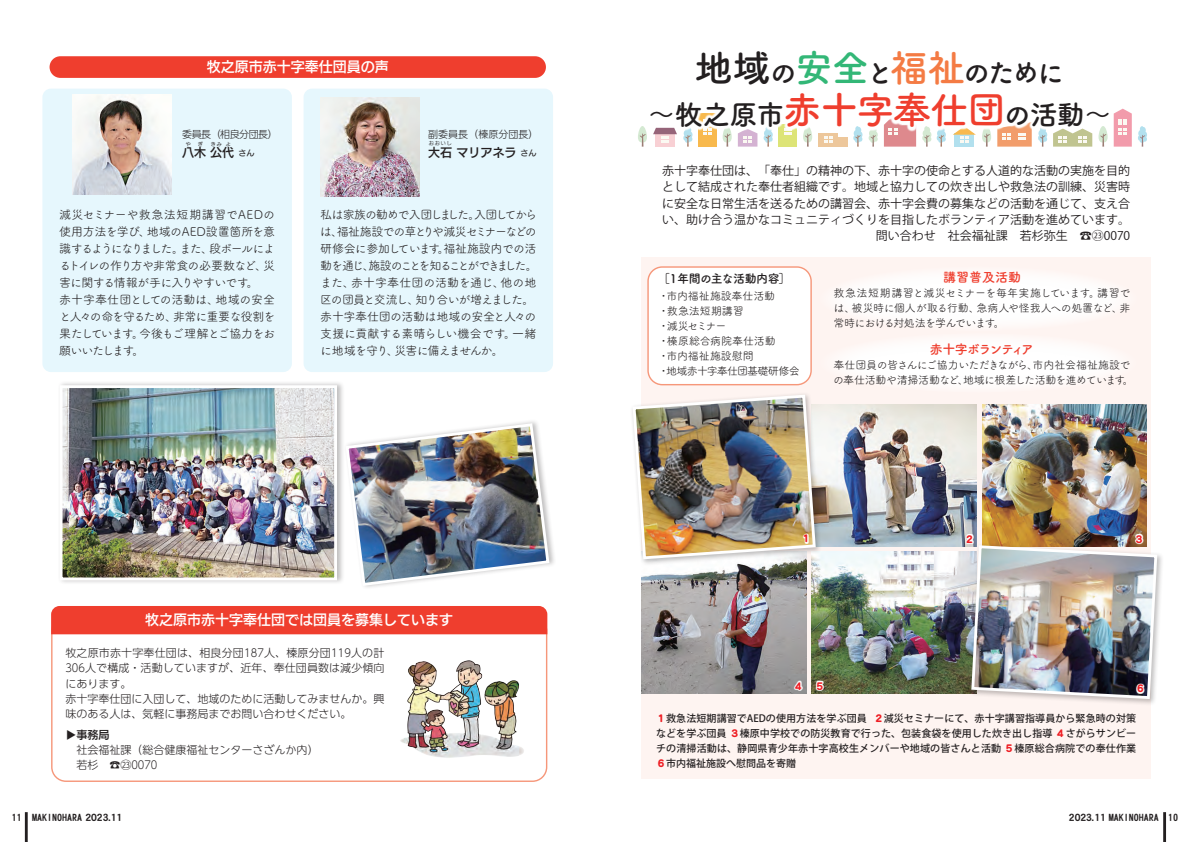
<style>
.page{position:relative;width:1191px;height:842px;background:#fff}
.page>*{position:absolute;margin:0;border:0;box-sizing:border-box;transform-origin:0 0}
.t1{font:28px/42px "Tsuku A Rd Gothic Std B";letter-spacing:-.06em;color:#231f20;text-align:center}
.t2{font:14px "UD Kakugo Large Pr 6 N DB";color:#fff}
.t3{font:13px "Tsuku A Rd Gothic Std B";letter-spacing:-.11em;color:#ef3e2e}
.t4{font:13px "Tsuku A Rd Gothic Std B";letter-spacing:-.04em;color:#ef3e2e}
.t5{font:12px/17px "Tsuku A Rd Gothic Std R";letter-spacing:-.065em;color:#231f20}
.t6{font:12px/16.3px "Koz Go Pr 6 N";color:#231f20;text-align:right}
.t7{font:12px "UD Kakugo Large Pr 6 N DB";color:#231f20}
.t8{font:12px "Tsuku A Rd Gothic Std B";letter-spacing:-.04em;color:#231f20}
.t9{font:11px/15px "Tsuku A Rd Gothic Std R";letter-spacing:-.035em;color:#231f20}
.t10{font:300 11px/15.3px "UD Shin Go Pr 6 N";color:#231f20}
.t11{font:300 11px/15.3px "UD Shin M Go Pr 6 N";color:#231f20}
.t12{font:11px "UD Kakugo Large Pr 6 N DB";color:#231f20}
.t13{font:500 10px/15px "Koz Go Pr 6 N";letter-spacing:.015em;color:#231f20;text-align:justify}
.t14{font:10px "DFHS Gothic G W7 WIN RKSJ H";color:#231f20}
.t15{font:300 10px "UD Shin Go Pr 6 N";color:#231f20}
.t16{font:300 10px "UD Shin Go Pr 6 N";letter-spacing:-.05em;color:#231f20}
.t17{font:10px "Heisei Maru Go Std W8";color:#ee1d23}
.t18{font:8px "UD Kakugo Large Pr 6 N M";color:#231f20}
.t19{font:5px "UD Kakugo Large Pr 6 N DB";letter-spacing:.2em;color:#231f20}
.s1{font-family:"UD Kakugo Large Pr 6 N M";font-size:8px}
.s2{font-size:38px}
.s3{font-size:38px;color:#33b777}
.s4{font-size:38px;color:#f47b44}
.s5{font-size:38px;color:#ef3e2e}
.s6{font-family:"Heisei Maru Go Std W8";font-weight:400;color:#ee1d23}
.s7{font-family:"DFHS Gothic G W7 WINP RKSJ H"}
</style>
<div class="page">
<svg style="left:884px;top:132px;width:32px;height:15px"></svg>
<div style="left:954px;top:133px;width:20px;height:14px;background:#b2e0ee"></div>
<svg style="left:953px;top:132px;width:23px;height:11px"></svg>
<svg style="left:738px;top:132px;width:19px;height:15px"></svg>
<svg style="left:1053px;top:132px;width:39px;height:15px"></svg>
<svg style="left:997px;top:132px;width:34px;height:15px"></svg>
<svg style="left:638px;top:126px;width:9px;height:21px"></svg>
<svg style="left:722px;top:132px;width:9px;height:15px"></svg>
<svg style="left:803px;top:132px;width:9px;height:15px"></svg>
<svg style="left:982px;top:132px;width:9px;height:15px"></svg>
<svg style="left:1098px;top:132px;width:9px;height:15px"></svg>
<div style="left:655px;top:133px;width:20px;height:14px;background:#f8d0d4"></div>
<svg style="left:653px;top:132px;width:24px;height:11px"></svg>
<svg style="left:868px;top:132px;width:9px;height:15px"></svg>
<svg style="left:683px;top:132px;width:9px;height:15px"></svg>
<svg style="left:763px;top:132px;width:10px;height:15px"></svg>
<svg style="left:853px;top:132px;width:9px;height:15px"></svg>
<svg style="left:1138px;top:126px;width:9px;height:21px"></svg>
<svg style="left:922px;top:132px;width:24px;height:15px"></svg>
<svg style="left:1038px;top:132px;width:9px;height:15px"></svg>
<div style="left:779px;top:124px;width:18px;height:23px;background:#dde477"></div>
<svg style="left:784px;top:132px;width:8px;height:3px"></svg>
<svg style="left:1113px;top:109px;width:18px;height:38px"></svg>
<div style="left:698px;top:114px;width:19px;height:33px;background:#f8b94d"></div>
<svg style="left:704px;top:132px;width:7px;height:3px"></svg>
<svg style="left:818px;top:133px;width:20px;height:14px"></svg>
<svg style="left:824px;top:137px;width:8px;height:6px"></svg>
<div style="left:836px;top:137px;width:11px;height:10px;background:#edc79b"></div>
<div style="left:641px;top:257px;width:509px;height:522px;background:#fef4f1"></div>
<div style="left:648px;top:267px;width:163px;height:118px;background:#fff;border-radius:14px"></div>
<div style="left:647px;top:266px;width:165px;height:119px;border:1px solid #f6977a;border-radius:14px"></div>
<div style="left:646px;top:47px;width:466px;height:85px;background:#fff"></div>
<img style="left:982px;top:405px;width:164px;height:138px">
<img style="left:641px;top:566px;width:165px;height:127px">
<div style="left:58px;top:381px;width:287px;height:204px;background:#231f20;opacity:.29"></div>
<img style="left:64px;top:389px;width:269px;height:187px">
<div style="left:60px;top:385px;width:277px;height:195px;border:3px solid #fff"></div>
<div style="left:344px;top:419px;width:212px;height:171px;background:#fff"></div>
<img style="left:347px;top:422px;width:204px;height:165px">
<div style="left:50px;top:56px;width:496px;height:22px;background:#ef3e2e;border-radius:11px"></div>
<div style="left:51px;top:606px;width:496px;height:28px;background:#ef3e2e"></div>
<img style="left:400px;top:660px;width:124px;height:98px">
<div style="left:42px;top:89px;width:250px;height:283px;background:#e6f7fd;border-radius:9px"></div>
<div style="left:303px;top:89px;width:250px;height:283px;background:#e6f7fd;border-radius:9px"></div>
<img style="left:72px;top:95px;width:99px;height:99px">
<img style="left:320px;top:97px;width:99px;height:99px">
<div style="left:818px;top:333px;width:320px;height:60px;background:#fff;border-radius:50%"></div>
<img style="left:822px;top:405px;width:154px;height:141px">
<img style="left:812px;top:552px;width:156px;height:141px">
<div style="left:818px;top:266px;width:320px;height:65px;background:#fff;border-radius:50%"></div>
<div style="left:965px;top:534px;width:9px;height:11px;background:#fff"></div>
<svg style="left:1134px;top:534px;width:9px;height:9px"></svg>
<svg style="left:815px;top:680px;width:9px;height:11px"></svg>
<svg style="left:793px;top:680px;width:10px;height:11px"></svg>
<div style="left:968px;top:543px;width:196px;height:162px;background:#231f20;opacity:.29"></div>
<img style="left:969px;top:544px;width:189px;height:156px">
<svg style="left:1135px;top:683px;width:9px;height:11px"></svg>
<div style="left:630px;top:392px;width:192px;height:174px;background:#231f20;opacity:.29"></div>
<img style="left:631px;top:393px;width:186px;height:168px">
<svg style="left:802px;top:533px;width:6px;height:11px"></svg>
<hr style="left:1163px;top:812px;width:3px;height:30px;background:#231f20">
<hr style="left:25px;top:812px;width:3px;height:30px;background:#231f20">
<p class="t2" style="left:207px;top:59px;width:184px">牧之原市赤十字奉仕団員の声</p>
<p class="t16" style="left:182px;top:126px;width:97px">委員長（相良分団長）</p>
<p class="t7" style="left:182px;top:145px;width:54px">八木公代</p>
<p class="t19" style="left:186px;top:141px;width:6px">や</p>
<p class="t19" style="left:198px;top:141px;width:6px">ぎ</p>
<p class="t19" style="left:211px;top:141px;width:12px">きみ</p>
<p class="t19" style="left:226px;top:141px;width:6px">よ</p>
<p class="t18" style="left:238px;top:149px;width:17px">さん</p>
<p class="t15" style="left:428px;top:126px;width:111px">副委員長（榛原分団長）</p>
<p class="t7" style="left:428px;top:145px;width:110px">大石マリアネラ<span class="s1">さん</span></p>
<p class="t19" style="left:429px;top:141px;width:24px">おおいし</p>
<p class="t5" style="left:59px;top:205px;width:218px">減災セミナーや救急法短期講習でAEDの使用方法を学び、地域のAED設置箇所を意識するようになりました。また、段ボールによるトイレの作り方や非常食の必要数など、災害に関する情報が手に入りやすいです。<br>赤十字奉仕団としての活動は、地域の安全と人々の命を守るため、非常に重要な役割を果たしています。今後もご理解とご協力をお願いいたします。</p>
<p class="t5" style="left:320px;top:205px;width:219px">私は家族の勧めで入団しました。入団してからは、福祉施設での草とりや減災セミナーなどの研修会に参加しています。福祉施設内での活動を通じ、施設のことを知ることができました。また、赤十字奉仕団の活動を通じ、他の地区の団員と交流し、知り合いが増えました。赤十字奉仕団の活動は地域の安全と人々の支援に貢献する素晴らしい機会です。一緒に地域を守り、災害に備えませんか。</p>
<p class="t2" style="left:145px;top:612px;width:309px">牧之原市赤十字奉仕団では団員を募集しています</p>
<p class="t10" style="left:65px;top:645px;width:321px">牧之原市赤十字奉仕団は、相良分団187人、榛原分団119人の計<br>306人で構成・活動していますが、近年、奉仕団員数は減少傾向にあります。<br>赤十字奉仕団に入団して、地域のために活動してみませんか。興味のある人は、気軽に事務局までお問い合わせください。</p>
<p class="t12" style="left:65px;top:728px;width:45px">▶事務局</p>
<p class="t11" style="left:65px;top:741px;width:255px">　社会福祉課（総合健康福祉センターさざんか内）　若杉　☎㉓0070</p>
<h1 class="t1" style="left:647px;top:49px;width:465px"><span class="s2">地域</span>の<span class="s3">安全</span>と<span class="s4">福祉</span>のために<br>～牧之原市<span class="s5">赤十字奉仕団</span>の活動～</h1>
<p class="t6" style="left:662px;top:163px;width:470px">赤十字奉仕団は、「奉仕」の精神の下、赤十字の使命とする人道的な活動の実施を目的として結成された奉仕者組織です。地域と協力しての炊き出しや救急法の訓練、災害時に安全な日常生活を送るための講習会、赤十字会費の募集などの活動を通じて、支え合い、助け合う温かなコミュニティづくりを目指したボランティア活動を進めています。問い合わせ　社会福祉課　若杉弥生　☎㉓0070</p>
<p class="t8" style="left:658px;top:270px;width:134px">［１年間の主な活動内容］</p>
<p class="t9" style="left:658px;top:288px;width:143px">・市内福祉施設奉仕活動<br>・救急法短期講習<br>・減災セミナー<br>・榛原総合病院奉仕活動<br>・市内福祉施設慰問<br>・地域赤十字奉仕団基礎研修会</p>
<p class="t4" style="left:943px;top:267px;width:79px">講習普及活動</p>
<p class="t9" style="left:833px;top:285px;width:299px;text-align:justify">救急法短期講習と減災セミナーを毎年実施しています。講習では、被災時に個人が取る行動、急病人や怪我人への処置など、非常時における対処法を学んでいます。</p>
<p class="t3" style="left:929px;top:339px;width:106px">赤十字ボランティア</p>
<p class="t9" style="left:833px;top:357px;width:302px">奉仕団員の皆さんにご協力いただきながら、市内社会福祉施設での奉仕活動や清掃活動など、地域に根差した活動を進めています。</p>
<p class="t17" style="left:801px;top:533px;width:11px">１</p>
<p class="t17" style="left:964px;top:534px;width:11px">２</p>
<p class="t17" style="left:1134px;top:534px;width:11px">３</p>
<p class="t17" style="left:793px;top:680px;width:33px">４ ５</p>
<p class="t17" style="left:1135px;top:683px;width:11px">６</p>
<p class="t13" style="left:656px;top:711px;width:482px"><span class="s6">１</span>救急法短期講習でAEDの使用方法を学ぶ団員 <span class="s6">２</span>減災セミナーにて、赤十字講習指導員から緊急時の対策などを学ぶ団員<span class="s6">３</span>榛原中学校での防災教育で行った、包装食袋を使用した炊き出し指導<span class="s6">４</span>さがらサンビーチの清掃活動は、静岡県青少年赤十字高校生メンバーや地域の皆さんと活動<span class="s6">５</span>榛原総合病院での奉仕作業<span class="s6">６</span>市内福祉施設へ慰問品を寄贈</p>
<p class="t14" style="left:12px;top:812px;width:112px">11 MAKINOHARA <span class="s7">2023.11</span></p>
<p class="t14" style="left:1069px;top:812px;width:111px"><span class="s7">2023.11</span> MAKINOHARA 10</p>
</div>
